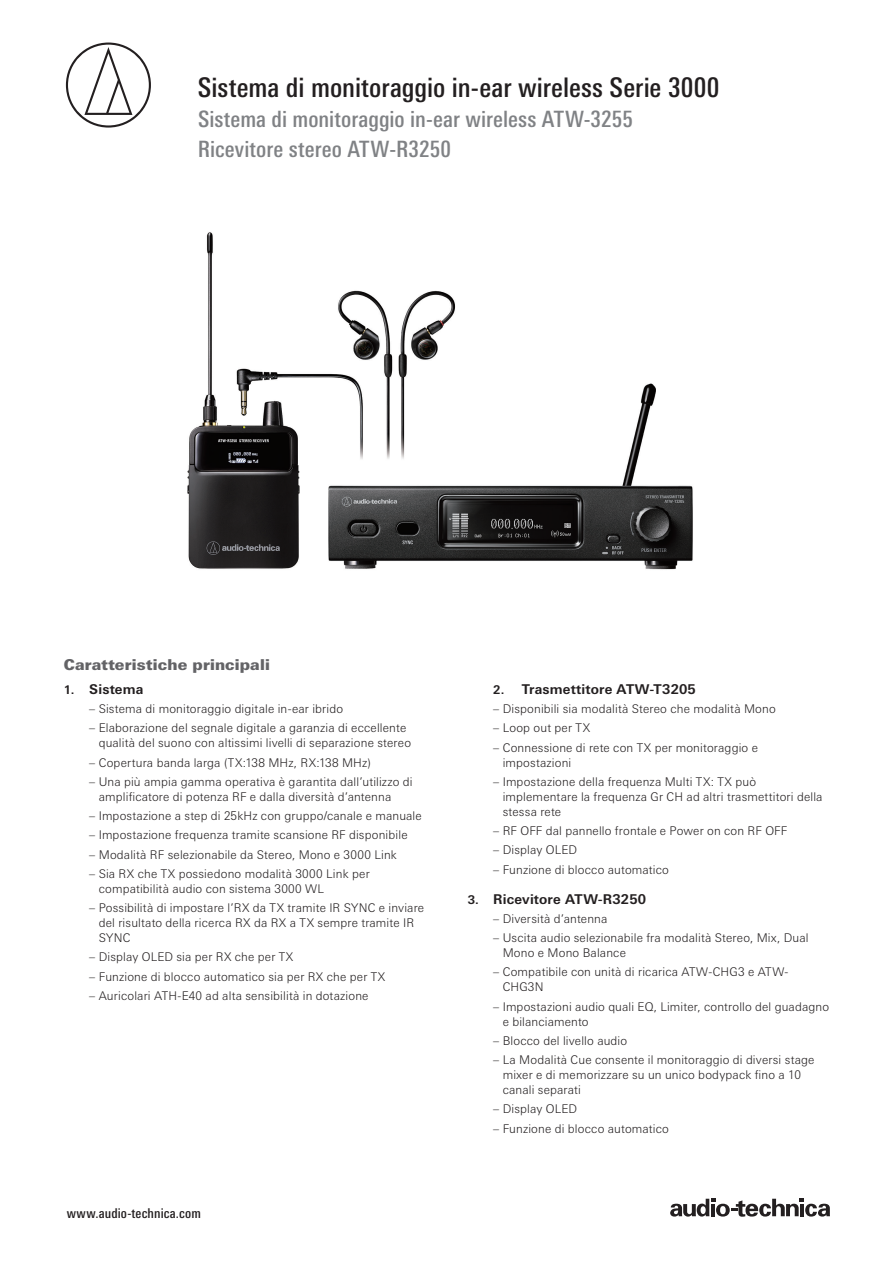
<style>
.page{position:relative;width:893px;height:1263px;background:#fff}
.page>*{position:absolute;margin:0;border:0;box-sizing:border-box;transform-origin:0 0}
.t1{font:500 condensed 27px "Univers Next Pro";color:#231f20}
.t2{font:500 condensed 22.5px/30px "Univers Next Pro";letter-spacing:.005em;color:#808285}
.t3{font:900 15px "Univers Next Pro";letter-spacing:.015em;color:#636366}
.t4{font:700 13.5px "Univers Next Pro";letter-spacing:.01em;color:#231f20}
.t5{font:500 condensed 13.5px "Univers Next Pro";letter-spacing:.01em;color:#231f20}
.t6{font:300 12px/15px "Univers Next Pro";letter-spacing:.015em;color:#231f20}
.s1{font-size:12px}
</style>
<div class="page">
<img style="left:187px;top:232px;width:506px;height:338px">
<svg style="left:66px;top:43px;width:85px;height:85px"></svg>
<svg style="left:670px;top:1199px;width:160px;height:18px"></svg>
<h1 class="t1" style="left:198px;top:71px;width:523px">Sistema di monitoraggio in-ear wireless Serie 3000</h1>
<h2 class="t2" style="left:198px;top:104px;width:437px">Sistema di monitoraggio in-ear wireless ATW-3255<br>Ricevitore stereo ATW-R3250</h2>
<p class="t3" style="left:64px;top:656px;width:208px">Caratteristiche principali</p>
<p class="t4" style="left:64px;top:681px;width:81px"><span class="s1">1.</span> Sistema</p>
<p class="t6" style="left:89px;top:701px;width:255px">– Sistema di monitoraggio digitale in-ear ibrido</p>
<p class="t6" style="left:99px;top:720px;width:314px;text-indent:-9px">– Elaborazione del segnale digitale a garanzia di eccellente qualità del suono con altissimi livelli di separazione stereo</p>
<p class="t6" style="left:89px;top:755px;width:283px">– Copertura banda larga (TX:138 MHz, RX:138 MHz)</p>
<p class="t6" style="left:99px;top:774px;width:315px;text-indent:-9px">– Una più ampia gamma operativa è garantita dall’utilizzo di amplificatore di potenza RF e dalla diversità d’antenna</p>
<p class="t6" style="left:89px;top:808px;width:334px">– Impostazione a step di 25kHz con gruppo/canale e manuale</p>
<p class="t6" style="left:89px;top:827px;width:320px">– Impostazione frequenza tramite scansione RF disponibile</p>
<p class="t6" style="left:89px;top:847px;width:309px">– Modalità RF selezionabile da Stereo, Mono e 3000 Link</p>
<p class="t6" style="left:99px;top:866px;width:272px;text-indent:-9px">– Sia RX che TX possiedono modalità 3000 Link per compatibilità audio con sistema 3000 WL</p>
<p class="t6" style="left:99px;top:900px;width:327px;text-indent:-9px">– Possibilità di impostare l’RX da TX tramite IR SYNC e inviare del risultato della ricerca RX da RX a TX sempre tramite IR<br>SYNC</p>
<p class="t6" style="left:89px;top:949px;width:206px">– Display OLED sia per RX che per TX</p>
<p class="t6" style="left:89px;top:969px;width:298px">– Funzione di blocco automatico sia per RX che per TX</p>
<p class="t6" style="left:89px;top:988px;width:281px">– Auricolari ATH-E40 ad alta sensibilità in dotazione</p>
<p class="t5" style="left:67px;top:1205px;width:136px">www.audio-technica.com</p>
<p class="t4" style="left:493px;top:681px;width:204px"><span class="s1">2.</span> Trasmettitore ATW-T3205</p>
<p class="t6" style="left:493px;top:701px;width:284px">– Disponibili sia modalità Stereo che modalità Mono</p>
<p class="t6" style="left:493px;top:720px;width:98px">– Loop out per TX</p>
<p class="t6" style="left:503px;top:740px;width:257px;text-indent:-9px">– Connessione di rete con TX per monitoraggio e impostazioni</p>
<p class="t6" style="left:503px;top:774px;width:321px;text-indent:-9px">– Impostazione della frequenza Multi TX: TX può implementare la frequenza Gr CH ad altri trasmettitori della stessa rete</p>
<p class="t6" style="left:493px;top:823px;width:296px">– RF OFF dal pannello frontale e Power on con RF OFF</p>
<p class="t6" style="left:493px;top:842px;width:85px">– Display OLED</p>
<p class="t6" style="left:493px;top:862px;width:177px">– Funzione di blocco automatico</p>
<p class="t4" style="left:468px;top:891px;width:180px"><span class="s1">3.</span> Ricevitore ATW-R3250</p>
<p class="t6" style="left:493px;top:911px;width:116px">– Diversità d’antenna</p>
<p class="t6" style="left:503px;top:930px;width:307px;text-indent:-9px">– Uscita audio selezionabile fra modalità Stereo, Mix, Dual<br>Mono e Mono Balance</p>
<p class="t6" style="left:503px;top:965px;width:287px;text-indent:-9px">– Compatibile con unità di ricarica ATW-CHG3 e ATW-<br>CHG3N</p>
<p class="t6" style="left:503px;top:999px;width:328px;text-indent:-9px">– Impostazioni audio quali EQ, Limiter, controllo del guadagno e bilanciamento</p>
<p class="t6" style="left:493px;top:1033px;width:135px">– Blocco del livello audio</p>
<p class="t6" style="left:503px;top:1052px;width:313px;text-indent:-9px">– La Modalità Cue consente il monitoraggio di diversi stage mixer e di memorizzare su un unico bodypack fino a 10 canali separati</p>
<p class="t6" style="left:493px;top:1101px;width:85px">– Display OLED</p>
<p class="t6" style="left:493px;top:1121px;width:177px">– Funzione di blocco automatico</p>
</div>
